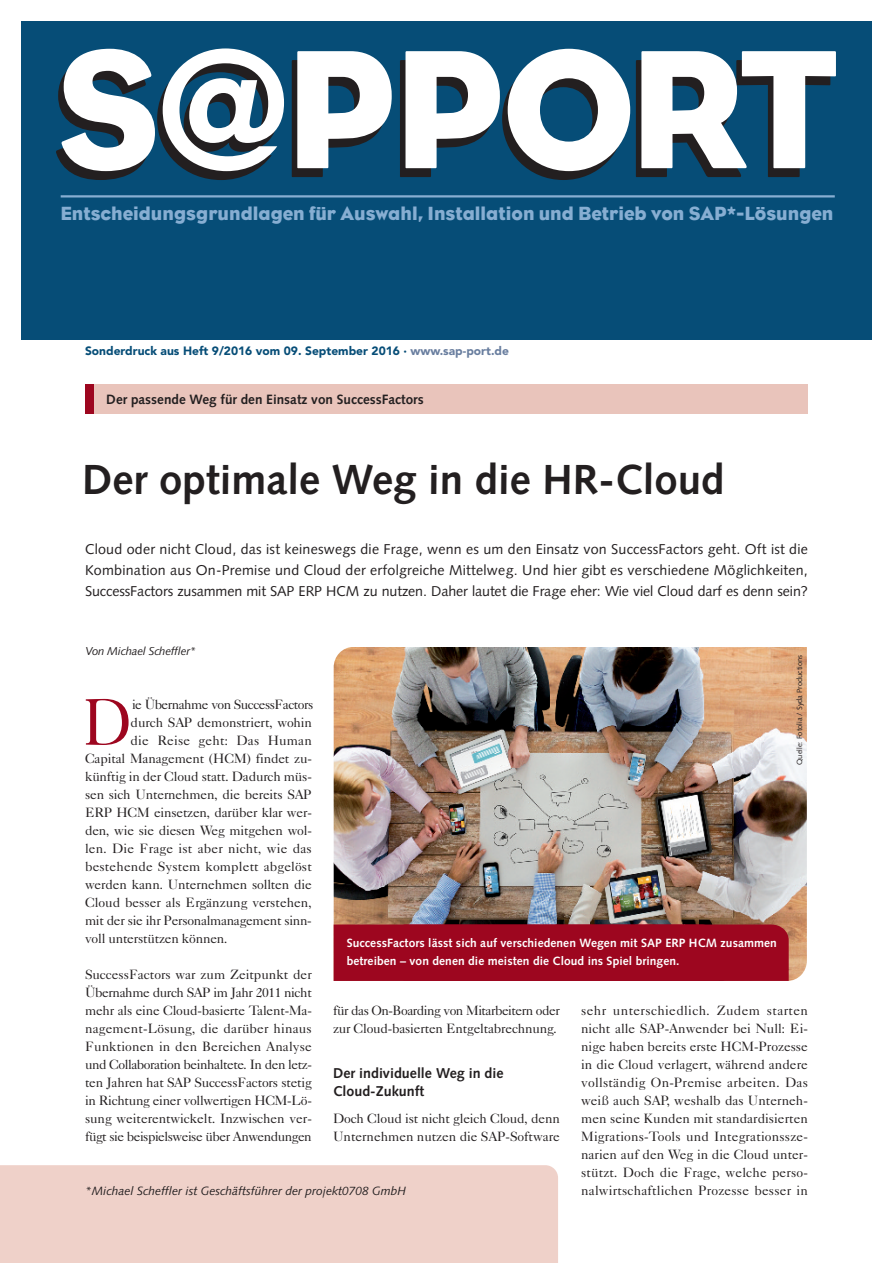
<style>
.page{position:relative;width:893px;height:1263px;background:#fff}
.page>*{position:absolute;margin:0;border:0;box-sizing:border-box;transform-origin:0 0}
.t1{font:65.7px "Caslon Five Forty";color:#9d061f;scale:.9 1}
.t2{font:700 42px "Syntax";color:#231f20}
.t3{font:19.5px "Bureau Eagle";color:#87aed2}
.t4{font:14.25px/21px "Syntax";letter-spacing:-.005em;color:#231f20;text-align:justify}
.t5{font:700 14.25px/18px "Syntax";color:#231f20}
.t6{font:13.5px/18px "Caslon Five Forty";letter-spacing:-.015em;color:#231f20;text-align:justify}
.t7{font:13.5px "Caslon Five Forty";letter-spacing:.01em;color:#231f20}
.t8{font:700 13.5px "Syntax";color:#231f20}
.t9{font:13.5px "Caslon Five Forty";letter-spacing:.015em;color:#231f20}
.t10{font:13.5px "Caslon Five Forty";letter-spacing:-.04em;color:#231f20}
.t11{font:700 12px/18px "Syntax";letter-spacing:.005em;color:#fff}
.t12{font:900 12px "Avenir";color:#064d77}
.t13{font:italic 12px "Syntax";color:#231f20}
.t14{font:italic 11.4px "Syntax";letter-spacing:-.015em;color:#231f20}
.t15{font:7.5px "Syntax";color:#231f20}
.s1{color:#697e9f}
</style>
<div class="page">
<div style="left:0;top:1165px;width:558px;height:98px;background:#efd1c9"></div>
<img style="left:334px;top:647px;width:473px;height:334px">
<div style="left:85px;top:384px;width:723px;height:30px;background:#e9c4bb"></div>
<div style="left:85px;top:384px;width:9px;height:30px;background:#9d061f"></div>
<div style="left:334px;top:924px;width:455px;height:57px;background:#9d061f"></div>
<div style="left:21px;top:21px;width:851px;height:319px;background:#064d77"></div>
<svg style="left:56px;top:48px;width:228px;height:132px"></svg>
<svg style="left:292px;top:51px;width:100px;height:126px"></svg>
<svg style="left:400px;top:49px;width:230px;height:131px"></svg>
<svg style="left:636px;top:51px;width:200px;height:126px"></svg>
<hr style="left:61px;top:195px;width:774px;height:2px;background:#87aed2">
<h3 class="t3" style="left:60px;top:202px;width:774px">Entscheidungsgrundlagen für Auswahl, Installation und Betrieb von SAP*-Lösungen</h3>
<p class="t12" style="left:85px;top:346px;width:425px">Sonderdruck aus Heft 9/2016 vom 09. September 2016 · <span class="s1">www.sap-port.de</span></p>
<p class="t8" style="left:106px;top:393px;width:319px">Der passende Weg für den Einsatz von SuccessFactors</p>
<h2 class="t2" style="left:82px;top:462px;width:644px">Der optimale Weg in die HR-Cloud</h2>
<p class="t4" style="left:85px;top:540px;width:724px">Cloud oder nicht Cloud, das ist keineswegs die Frage, wenn es um den Einsatz von SuccessFactors geht. Oft ist die Kombination aus On-Premise und Cloud der erfolgreiche Mittelweg. Und hier gibt es verschiedene Möglichkeiten, SuccessFactors zusammen mit SAP ERP HCM zu nutzen. Daher lautet die Frage eher: Wie viel Cloud darf es denn sein?</p>
<p class="t14" style="left:85px;top:646px;width:113px">Von Michael Scheffler*</p>
<h1 class="t1" style="left:82px;top:699px;width:56px">D</h1>
<p class="t10" style="left:132px;top:699px;width:183px">ie Übernahme von SuccessFactors</p>
<p class="t6" style="left:131px;top:714px;width:183px">durch SAP demonstriert, wohin</p>
<p class="t7" style="left:131px;top:735px;width:183px">die Reise geht: Das Human</p>
<p class="t6" style="left:85px;top:750px;width:228px">Capital Management (HCM) findet zu-</p>
<p class="t6" style="left:85px;top:768px;width:228px">künftig in der Cloud statt. Dadurch müs-</p>
<p class="t6" style="left:85px;top:786px;width:228px">sen sich Unternehmen, die bereits SAP</p>
<p class="t6" style="left:85px;top:804px;width:228px">ERP HCM einsetzen, darüber klar wer-</p>
<p class="t6" style="left:85px;top:822px;width:228px">den, wie sie diesen Weg mitgehen wol-</p>
<p class="t7" style="left:85px;top:843px;width:228px">len. Die Frage ist aber nicht, wie das</p>
<p class="t7" style="left:85px;top:861px;width:228px">bestehende System komplett abgelöst</p>
<p class="t6" style="left:85px;top:876px;width:228px">werden kann. Unternehmen sollten die</p>
<p class="t6" style="left:85px;top:894px;width:228px">Cloud besser als Ergänzung verstehen,</p>
<p class="t6" style="left:85px;top:912px;width:228px">mit der sie ihr Personalmanagement sinn-</p>
<p class="t6" style="left:85px;top:930px;width:144px">voll unterstützen können.</p>
<p class="t6" style="left:85px;top:966px;width:228px">SuccessFactors war zum Zeitpunkt der Übernahme durch SAP im Jahr 2011 nicht mehr als eine Cloud-basierte Talent-Ma&shy;nagement-Lösung, die darüber hinaus Funktionen in den Bereichen Analyse und Collaboration beinhaltete. In den letz&shy;ten Jahren hat SAP SuccessFactors stetig in Richtung einer vollwertigen HCM-Lö&shy;sung weiterentwickelt. Inzwischen ver&shy;fügt sie beispielsweise über Anwendungen</p>
<p class="t15" style="left:797px;top:765px;width:111px;rotate:-90deg">Quelle: Fotolia / Syda Productions</p>
<p class="t11" style="left:347px;top:935px;width:432px">SuccessFactors lässt sich auf verschiedenen Wegen mit SAP ERP HCM zusammen betreiben – von denen die meisten die Cloud ins Spiel bringen.</p>
<p class="t6" style="left:333px;top:1002px;width:228px">für das On-Boarding von Mitarbeitern oder zur Cloud-basierten Entgeltabrechnung.</p>
<p class="t5" style="left:333px;top:1065px;width:172px">Der individuelle Weg in die<br>Cloud-Zukunft</p>
<p class="t6" style="left:333px;top:1110px;width:228px">Doch Cloud ist nicht gleich Cloud, denn<br>Unternehmen nutzen die SAP-Software</p>
<p class="t6" style="left:581px;top:1002px;width:228px">sehr unterschiedlich. Zudem starten nicht alle SAP-Anwender bei Null: Ei&shy;nige haben bereits erste HCM-Prozesse in die Cloud verlagert, während andere vollständig On-Premise arbeiten. Das weiß auch SAP, weshalb das Unterneh&shy;men seine Kunden mit standardisierten Migrations-Tools und Integrationssze&shy;narien auf den Weg in die Cloud unter&shy;stützt. Doch die Frage, welche perso-</p>
<p class="t13" style="left:85px;top:1186px;width:323px">*Michael Scheffler ist Geschäftsführer der projekt0708 GmbH</p>
<p class="t9" style="left:581px;top:1185px;width:228px">nalwirtschaftlichen Prozesse besser in</p>
</div>
